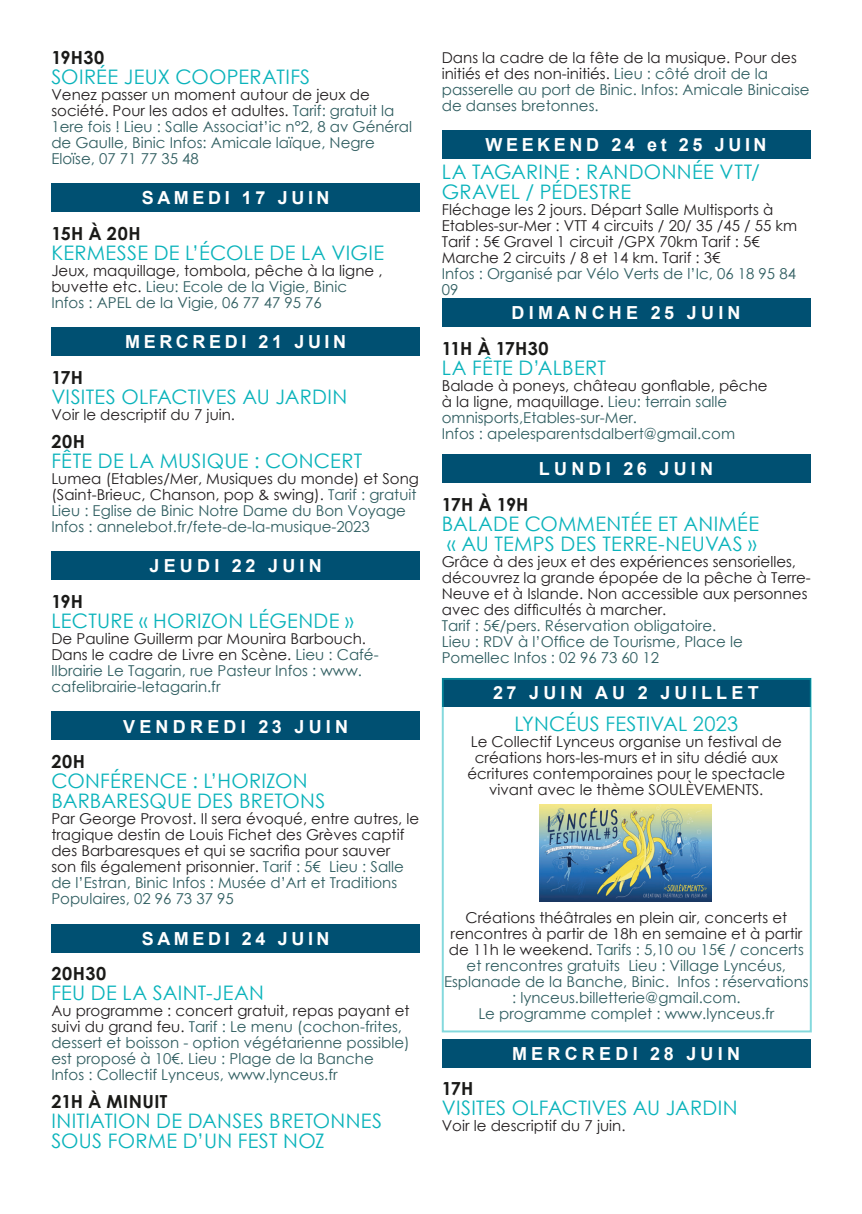
<style>
.page{position:relative;width:862px;height:1214px;background:#fff}
.page>*{position:absolute;margin:0;border:0;box-sizing:border-box;transform-origin:0 0}
.t1{font:20px/20px "Century Gothic";letter-spacing:.015em;color:#0ab3bb}
.t2{font:700 18px "Arial";letter-spacing:.235em;color:#fff}
.t3{font:700 18px "Arial";letter-spacing:.2em;color:#fff}
.t4{font:700 18px "Century Gothic";letter-spacing:.02em;color:#1a1a18}
.t5{font:700 18px "Century Gothic";letter-spacing:-.015em;color:#1a1a18}
.t6{font:15px/16px "Century Gothic";color:#305e61}
.t7{font:15px/16px "Century Gothic";color:#231f20}
.s1{color:#231f20}
.s2{color:#305e61}
</style>
<div class="page">
<div style="left:442px;top:130px;width:368px;height:29px;background:#005072"></div>
<div style="left:442px;top:298px;width:368px;height:29px;background:#005072"></div>
<div style="left:442px;top:454px;width:368px;height:29px;background:#005072"></div>
<div style="left:442px;top:678px;width:368px;height:28px;background:#005072"></div>
<div style="left:442px;top:1038px;width:368px;height:29px;background:#005072"></div>
<div style="left:442px;top:677px;width:370px;height:355px;border:2px solid #0ab3bb"></div>
<div style="left:51px;top:183px;width:369px;height:29px;background:#005072"></div>
<div style="left:51px;top:327px;width:369px;height:29px;background:#005072"></div>
<div style="left:51px;top:551px;width:369px;height:29px;background:#005072"></div>
<div style="left:51px;top:711px;width:369px;height:29px;background:#005072"></div>
<div style="left:51px;top:923px;width:369px;height:29px;background:#005072"></div>
<img style="left:540px;top:804px;width:171px;height:97px">
<p class="t4" style="left:51px;top:43px;width:54px">19H30</p>
<h1 class="t1" style="left:51px;top:66px;width:260px">SOIRÉE JEUX COOPERATIFS</h1>
<p class="t6" style="left:51px;top:86px;width:362px"><span class="s1">Venez passer un moment autour de jeux de société. Pour les ados et adultes.</span> Tarif: gratuit la 1ere fois ! Lieu : Salle Associat’ic n°2, 8 av Général de Gaulle, Binic Infos: Amicale laïque, Negre Eloïse, 07 71 77 35 48</p>
<p class="t3" style="left:142px;top:185px;width:189px">SAMEDI 17 JUIN</p>
<p class="t4" style="left:51px;top:219px;width:91px">15H À 20H</p>
<h1 class="t1" style="left:51px;top:242px;width:334px">KERMESSE DE L’ÉCOLE DE LA VIGIE</h1>
<p class="t6" style="left:51px;top:262px;width:333px"><span class="s1">Jeux, maquillage, tombola, pêche à la ligne , buvette etc.</span> Lieu: Ecole de la Vigie, Binic<br>Infos : APEL de la Vigie, 06 77 47 95 76</p>
<p class="t3" style="left:125px;top:329px;width:223px">MERCREDI 21 JUIN</p>
<p class="t4" style="left:51px;top:363px;width:33px">17H</p>
<h1 class="t1" style="left:51px;top:386px;width:297px">VISITES OLFACTIVES AU JARDIN</h1>
<p class="t7" style="left:51px;top:406px;width:185px">Voir le descriptif du 7 juin.</p>
<p class="t4" style="left:51px;top:427px;width:35px">20H</p>
<h1 class="t1" style="left:51px;top:450px;width:312px">FÊTE DE LA MUSIQUE : CONCERT</h1>
<p class="t6" style="left:51px;top:470px;width:369px"><span class="s1">Lumea (Etables/Mer, Musiques du monde) et Song (Saint-Brieuc, Chanson, pop &amp; swing).</span> Tarif : gratuit Lieu : Eglise de Binic Notre Dame du Bon Voyage Infos : annelebot.fr/fete-de-la-musique-2023</p>
<p class="t2" style="left:149px;top:553px;width:174px">JEUDI 22 JUIN</p>
<p class="t4" style="left:51px;top:587px;width:33px">19H</p>
<h1 class="t1" style="left:51px;top:610px;width:304px">LECTURE « HORIZON LÉGENDE »</h1>
<p class="t6" style="left:51px;top:630px;width:329px"><span class="s1">De Pauline Guillerm par Mounira Barbouch.<br>Dans le cadre de Livre en Scène.</span> Lieu : Café&shy;lIbrairie Le Tagarin, rue Pasteur Infos : www. cafelibrairie-letagarin.fr</p>
<p class="t2" style="left:123px;top:713px;width:226px">VENDREDI 23 JUIN</p>
<p class="t4" style="left:51px;top:747px;width:35px">20H</p>
<h1 class="t1" style="left:51px;top:770px;width:275px">CONFÉRENCE : L’HORIZON<br>BARBARESQUE DES BRETONS</h1>
<p class="t7" style="left:51px;top:810px;width:369px">Par George Provost. Il sera évoqué, entre autres, le tragique destin de Louis Fichet des Grèves captif des Barbaresques et qui se sacrifia pour sauver<br>son fils également prisonnier. <span class="s2">Tarif : 5€ Lieu : Salle de l’Estran, Binic Infos : Musée d’Art et Traditions Populaires, 02 96 73 37 95</span></p>
<p class="t3" style="left:142px;top:925px;width:189px">SAMEDI 24 JUIN</p>
<p class="t4" style="left:51px;top:959px;width:56px">20H30</p>
<h1 class="t1" style="left:51px;top:982px;width:214px">FEU DE LA SAINT-JEAN</h1>
<p class="t6" style="left:51px;top:1002px;width:360px"><span class="s1">Au programme : concert gratuit, repas payant et suivi du grand feu.</span> Tarif : Le menu (cochon-frites, dessert et boisson - option végétarienne possible) est proposé à 10€. Lieu : Plage de la Banche Infos : Collectif Lynceus, www.lynceus.fr</p>
<p class="t4" style="left:51px;top:1087px;width:117px">21H À MINUIT</p>
<h1 class="t1" style="left:51px;top:1110px;width:332px">INITIATION DE DANSES BRETONNES<br>SOUS FORME D’UN FEST NOZ</h1>
<p class="t6" style="left:442px;top:49px;width:369px"><span class="s1">Dans la cadre de la fête de la musique. Pour des initiés et des non-initiés.</span> Lieu : côté droit de la passerelle au port de Binic. Infos: Amicale Binicaise de danses bretonnes.</p>
<p class="t3" style="left:485px;top:132px;width:283px">WEEKEND 24 et 25 JUIN</p>
<h1 class="t1" style="left:442px;top:161px;width:320px">LA TAGARINE : RANDONNÉE VTT/<br>GRAVEL / PÉDESTRE</h1>
<p class="t7" style="left:442px;top:201px;width:357px">Fléchage les 2 jours. Départ Salle Multisports à Etables-sur-Mer : VTT 4 circuits / 20/ 35 /45 / 55 km Tarif : 5€ Gravel 1 circuit /GPX 70km Tarif : 5€ Marche 2 circuits / 8 et 14 km. Tarif : 3€</p>
<p class="t6" style="left:442px;top:265px;width:356px">Infos : Organisé par Vélo Verts de l’Ic, 06 18 95 84<br>09</p>
<p class="t2" style="left:511px;top:300px;width:230px">DIMANCHE 25 JUIN</p>
<p class="t5" style="left:442px;top:334px;width:108px">11H À 17H30</p>
<h1 class="t1" style="left:442px;top:357px;width:166px">LA FÊTE D’ALBERT</h1>
<p class="t6" style="left:442px;top:377px;width:327px"><span class="s1">Balade à poneys, château gonflable, pêche à la ligne, maquillage.</span> Lieu: terrain salle omnisports,Etables-sur-Mer.<br>Infos : apelesparentsdalbert@gmail.com</p>
<p class="t2" style="left:539px;top:456px;width:176px">LUNDI 26 JUIN</p>
<p class="t4" style="left:442px;top:490px;width:88px">17H À 19H</p>
<h1 class="t1" style="left:442px;top:513px;width:319px">BALADE COMMENTÉE ET ANIMÉE « AU TEMPS DES TERRE-NEUVAS »</h1>
<p class="t7" style="left:442px;top:553px;width:371px">Grâce à des jeux et des expériences sensorielles, découvrez la grande épopée de la pêche à Terre-Neuve et à Islande. Non accessible aux personnes avec des difficultés à marcher.</p>
<p class="t6" style="left:442px;top:617px;width:303px">Tarif : 5€/pers. Réservation obligatoire.<br>Lieu : RDV à l’Office de Tourisme, Place le<br>Pomellec Infos : 02 96 73 60 12</p>
<p class="t2" style="left:493px;top:680px;width:267px">27 JUIN AU 2 JUILLET</p>
<h1 class="t1" style="left:514px;top:713px;width:225px">LYNCÉUS FESTIVAL 2023</h1>
<p class="t7" style="left:467px;top:733px;width:319px;text-align:center">Le Collectif Lynceus organise un festival de créations hors-les-murs et in situ dédié aux écritures contemporaines pour le spectacle vivant avec le thème SOULÈVEMENTS.</p>
<p class="t6" style="left:444px;top:909px;width:366px;text-align:center"><span class="s1">Créations théâtrales en plein air, concerts et rencontres à partir de 18h en semaine et à partir de 11h le weekend.</span> Tarifs : 5,10 ou 15€ / concerts et rencontres gratuits Lieu : Village Lyncéus, Esplanade de la Banche, Binic. Infos : réservations : lynceus.billetterie@gmail.com.<br>Le programme complet : www.lynceus.fr</p>
<p class="t2" style="left:512px;top:1040px;width:229px">MERCREDI 28 JUIN</p>
<p class="t4" style="left:442px;top:1074px;width:33px">17H</p>
<h1 class="t1" style="left:442px;top:1097px;width:297px">VISITES OLFACTIVES AU JARDIN</h1>
<p class="t7" style="left:442px;top:1117px;width:185px">Voir le descriptif du 7 juin.</p>
</div>
